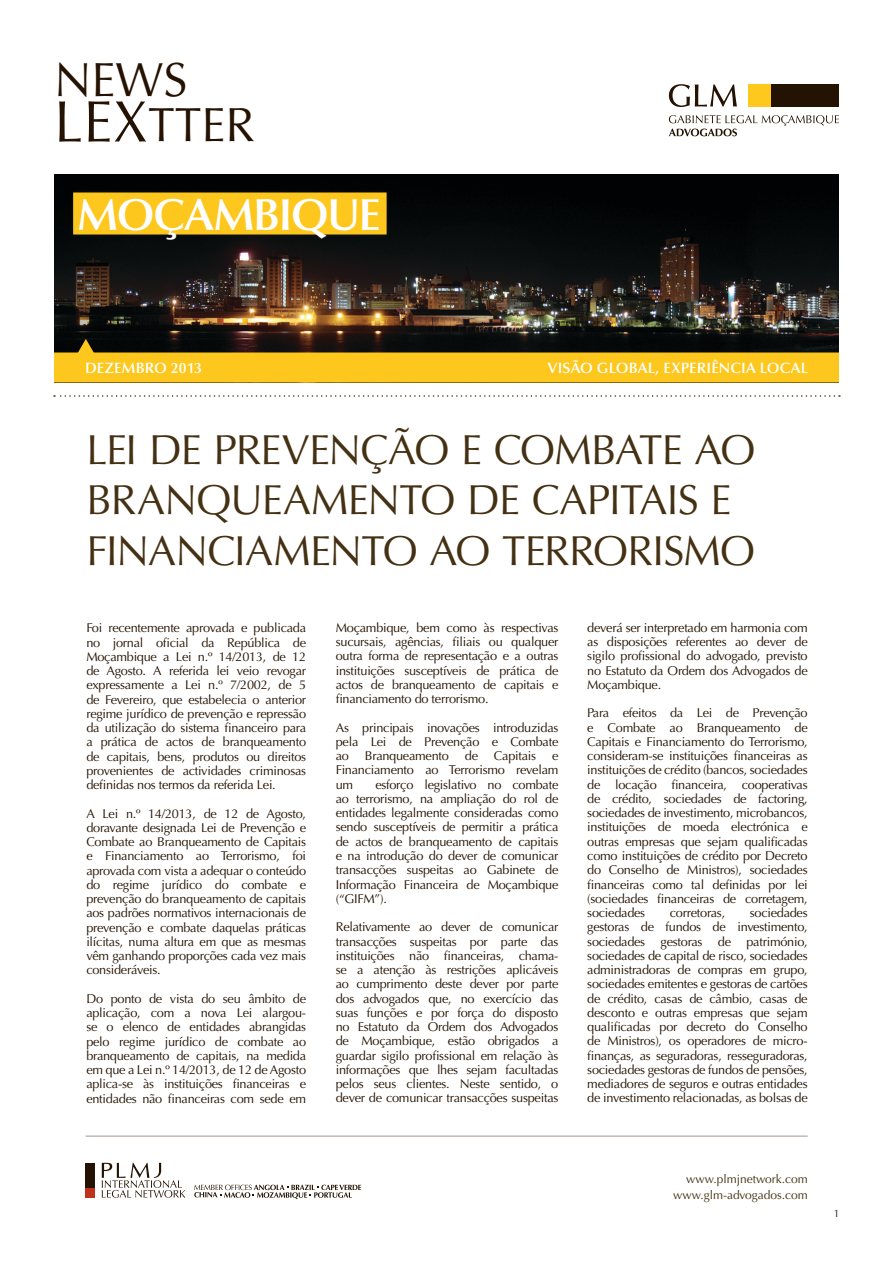
<style>
.page{position:relative;width:893px;height:1263px;background:#fff}
.page>*{position:absolute;margin:0;border:0;box-sizing:border-box;transform-origin:0 0}
.t1{font:48px "Optima LT Std";color:#241202}
.t2{font:600 45px "Optima LT Std";letter-spacing:-.035em;color:#fff}
.t3{font:42px/50.4px "Optima";letter-spacing:-.02em;color:#443012}
.t4{font:600 15px "Optima LT Std";letter-spacing:.01em;color:#fff}
.Corpo{font:12.75px/14.2px "Optima";letter-spacing:-.02em;color:#241202;text-align:justify}
.t5{font:12px "Optima LT Std";color:#443012}
.t6{font:10.5px "Optima";color:#231f20}
.s1{font-size:58.5px}
</style>
<div class="page">
<img style="left:54px;top:174px;width:785px;height:178px">
<svg style="left:54px;top:395px;width:786px;height:2px"></svg>
<div style="left:54px;top:352px;width:785px;height:30px;background:#fec71d"></div>
<svg style="left:74px;top:339px;width:23px;height:14px"></svg>
<div style="left:69px;top:188px;width:322px;height:56px;background:#231f20;opacity:.4"></div>
<div style="left:73px;top:192px;width:314px;height:42px;background:#fec71d"></div>
<div style="left:770px;top:84px;width:69px;height:23px;background:#241202"></div>
<div style="left:748px;top:84px;width:22px;height:23px;background:#ffc81d"></div>
<svg style="left:669px;top:84px;width:68px;height:23px"></svg>
<svg style="left:669px;top:115px;width:170px;height:21px"></svg>
<hr style="left:86px;top:1135px;width:722px;height:2px;background:#c5b8b2">
<div style="left:85px;top:1188px;width:10px;height:9px;background:#c0311a"></div>
<div style="left:85px;top:1163px;width:10px;height:25px;background:#241202"></div>
<svg style="left:102px;top:1163px;width:83px;height:34px"></svg>
<svg style="left:194px;top:1185px;width:167px;height:14px"></svg>
<p class="t1" style="left:54px;top:52px;width:135px">NEWS</p>
<p class="t1" style="left:54px;top:97px;width:202px"><span class="s1">LEX</span>TTER</p>
<p class="t2" style="left:77px;top:189px;width:305px">MOÇAMBIQUE</p>
<p class="t4" style="left:85px;top:359px;width:118px">DEZEMBRO 2013</p>
<p class="t4" style="left:548px;top:359px;width:262px">VISÃO GLOBAL, EXPERIÊNCIA LOCAL</p>
<p class="t3" style="left:86px;top:425px;width:671px">LEI DE PREVENÇÃO E COMBATE AO<br>BRANQUEAMENTO DE CAPITAIS E<br>FINANCIAMENTO AO TERRORISMO</p>
<p class="Corpo" style="left:86px;top:621px;width:221px">Foi recentemente aprovada e publicada no jornal oficial da República de Moçambique a Lei n.º 14/2013, de 12 de Agosto. A referida lei veio revogar expressamente a Lei n.º 7/2002, de 5 de Fevereiro, que estabelecia o anterior regime jurídico de prevenção e repressão da utilização do sistema financeiro para a prática de actos de branqueamento de capitais, bens, produtos ou direitos provenientes de actividades criminosas definidas nos termos da referida Lei.</p>
<p class="Corpo" style="left:86px;top:806px;width:221px">A Lei n.º 14/2013, de 12 de Agosto, doravante designada Lei de Prevenção e Combate ao Branqueamento de Capitais e Financiamento ao Terrorismo, foi aprovada com vista a adequar o conteúdo do regime jurídico do combate e prevenção do branqueamento de capitais aos padrões normativos internacionais de prevenção e combate daquelas práticas ilícitas, numa altura em que as mesmas vêm ganhando proporções cada vez mais consideráveis.</p>
<p class="Corpo" style="left:86px;top:991px;width:221px">Do ponto de vista do seu âmbito de aplicação, com a nova Lei alargou&shy;se o elenco de entidades abrangidas pelo regime jurídico de combate ao branqueamento de capitais, na medida em que a Lei n.º 14/2013, de 12 de Agosto aplica-se às instituições financeiras e entidades não financeiras com sede em</p>
<p class="Corpo" style="left:336px;top:621px;width:224px">Moçambique, bem como às respectivas sucursais, agências, filiais ou qualquer outra forma de representação e a outras instituições susceptíveis de prática de actos de branqueamento de capitais e financiamento do terrorismo.</p>
<p class="Corpo" style="left:336px;top:720px;width:224px">As principais inovações introduzidas pela Lei de Prevenção e Combate ao</p>
<p class="Corpo" style="left:336px;top:749px;width:224px;text-indent:29px">Branqueamento de Capitais e Financiamento ao Terrorismo revelam um</p>
<p class="Corpo" style="left:336px;top:777px;width:224px;text-indent:40px">esforço legislativo no combate ao terrorismo, na ampliação do rol de entidades legalmente consideradas como sendo susceptíveis de permitir a prática de actos de branqueamento de capitais e na introdução do dever de comunicar transacções suspeitas ao Gabinete de Informação Financeira de Moçambique (“GIFM”).</p>
<p class="Corpo" style="left:336px;top:920px;width:224px">Relativamente ao dever de comunicar transacções suspeitas por parte das instituições não financeiras, chama&shy;se a atenção às restrições aplicáveis ao cumprimento deste dever por parte dos advogados que, no exercício das suas funções e por força do disposto no Estatuto da Ordem dos Advogados de Moçambique, estão obrigados a guardar sigilo profissional em relação às informações que lhes sejam facultadas pelos seus clientes. Neste sentido, o dever de comunicar transacções suspeitas</p>
<p class="Corpo" style="left:587px;top:621px;width:222px">deverá ser interpretado em harmonia com as disposições referentes ao dever de sigilo profissional do advogado, previsto no Estatuto da Ordem dos Advogados de Moçambique.</p>
<p class="Corpo" style="left:587px;top:706px;width:222px">Para efeitos da Lei de Prevenção e Combate ao Branqueamento de Capitais e Financiamento do Terrorismo, consideram-se instituições financeiras as instituições de crédito (bancos, sociedades de locação financeira, cooperativas de crédito, sociedades de factoring, sociedades de investimento, microbancos, instituições de moeda electrónica e outras empresas que sejam qualificadas como instituições de crédito por Decreto do Conselho de Ministros), sociedades financeiras como tal definidas por lei (sociedades financeiras de corretagem, sociedades</p>
<p class="Corpo" style="left:587px;top:906px;width:222px;text-indent:162px">sociedades gestoras de fundos de investimento, sociedades gestoras de património, sociedades de capital de risco, sociedades administradoras de compras em grupo, sociedades emitentes e gestoras de cartões de crédito, casas de câmbio, casas de desconto e outras empresas que sejam qualificadas por decreto do Conselho de Ministros), os operadores de micro&shy;finanças, as seguradoras, resseguradoras, sociedades gestoras de fundos de pensões, mediadores de seguros e outras entidades de investimento relacionadas, as bolsas de</p>
<p class="Corpo" style="left:670px;top:906px;width:57px">corretoras,</p>
<p class="t5" style="left:686px;top:1172px;width:123px">www.plmjnetwork.com</p>
<p class="t5" style="left:673px;top:1188px;width:136px">www.glm-advogados.com</p>
<p class="t6" style="left:834px;top:1207px;width:7px">1</p>
</div>
